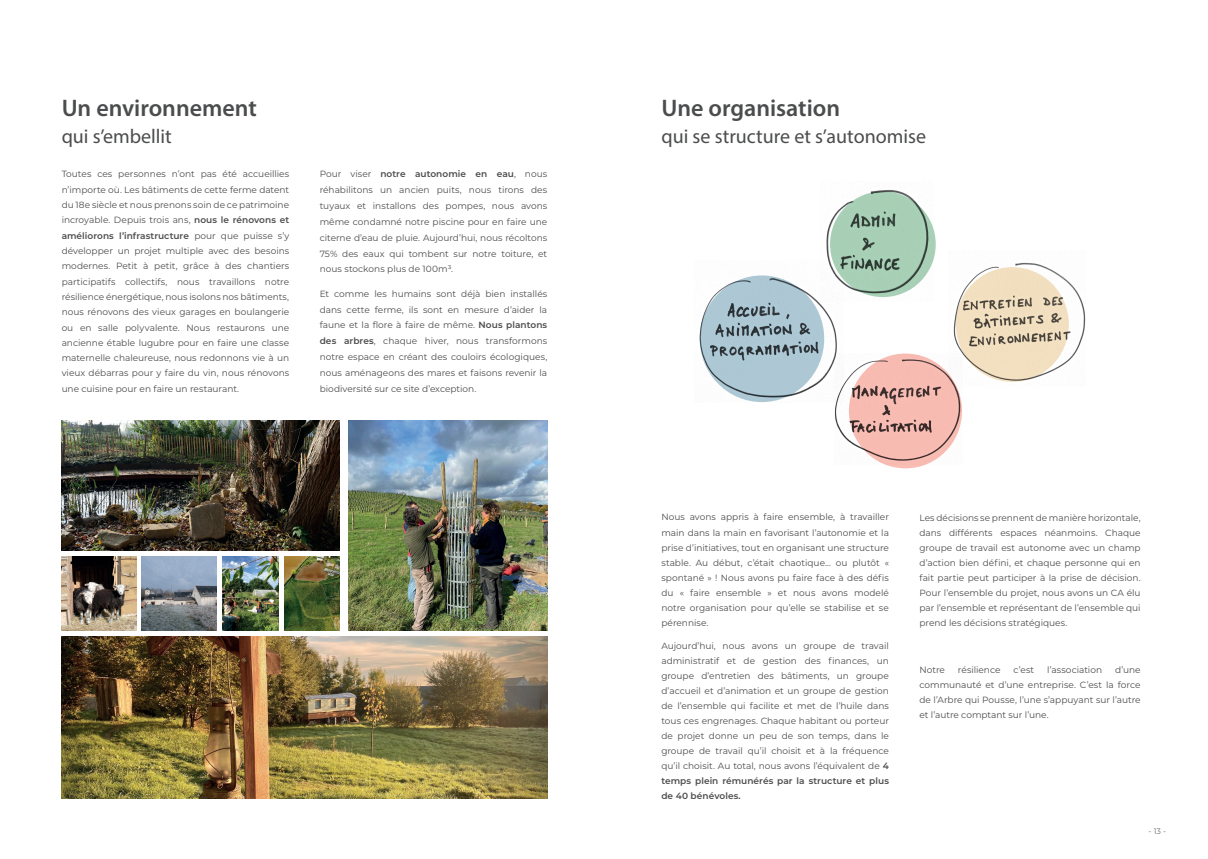
<style>
.page{position:relative;width:1208px;height:859px;background:#fff}
.page>*{position:absolute;margin:0;border:0;box-sizing:border-box;transform-origin:0 0}
.t1{font:600 24px "Myriad Pro";color:#4b4c4d}
.t2{font:20px "Myriad Pro";color:#4b4c4d}
.t3{font:9px/15px "Montserrat";color:#4b4c4d;text-align:justify}
.t4{font:8px "Montserrat";color:#6c6d70}
.s1{font-weight:600}
</style>
<div class="page">
<img style="left:62px;top:420px;width:278px;height:130px">
<img style="left:62px;top:637px;width:485px;height:161px">
<img style="left:349px;top:420px;width:198px;height:211px">
<img style="left:62px;top:556px;width:74px;height:75px">
<img style="left:142px;top:556px;width:74px;height:75px">
<img style="left:223px;top:556px;width:56px;height:75px">
<img style="left:285px;top:556px;width:55px;height:75px">
<img style="left:699px;top:275px;width:138px;height:127px">
<img style="left:820px;top:190px;width:113px;height:112px">
<img style="left:953px;top:262px;width:132px;height:120px">
<img style="left:834px;top:353px;width:128px;height:111px">
<h1 class="t1" style="left:62px;top:92px;width:197px">Un environnement</h1>
<h2 class="t2" style="left:62px;top:124px;width:112px">qui s’embellit</h2>
<p class="t3" style="left:62px;top:166px;width:229px;line-height:15.3px">Toutes ces personnes n’ont pas été accueillies n’importe où. Les bâtiments de cette ferme datent du 18e siècle et nous prenons soin de ce patrimoine incroyable. Depuis trois ans, <span class="s1">nous le rénovons et améliorons l’infrastructure</span> pour que puisse s’y développer un projet multiple avec des besoins modernes. Petit à petit, grâce à des chantiers participatifs collectifs, nous travaillons notre résilience énergétique, nous isolons nos bâtiments, nous rénovons des vieux garages en boulangerie ou en salle polyvalente. Nous restaurons une ancienne étable lugubre pour en faire une classe maternelle chaleureuse, nous redonnons vie à un vieux débarras pour y faire du vin, nous rénovons une cuisine pour en faire un restaurant.</p>
<p class="t3" style="left:320px;top:166px;width:229px;line-height:15.8px">Pour viser <span class="s1">notre autonomie en eau</span>, nous réhabilitons un ancien puits, nous tirons des tuyaux et installons des pompes, nous avons même condamné notre piscine pour en faire une citerne d’eau de pluie. Aujourd’hui, nous récoltons 75% des eaux qui tombent sur notre toiture, et nous stockons plus de 100m³.</p>
<p class="t3" style="left:320px;top:285px;width:229px;line-height:15.8px">Et comme les humains sont déjà bien installés dans cette ferme, ils sont en mesure d’aider la faune et la flore à faire de même. <span class="s1">Nous plantons des arbres</span>, chaque hiver, nous transformons notre espace en créant des couloirs écologiques, nous aménageons des mares et faisons revenir la biodiversité sur ce site d’exception.</p>
<h1 class="t1" style="left:661px;top:92px;width:180px">Une organisation</h1>
<h2 class="t2" style="left:661px;top:124px;width:266px">qui se structure et s’autonomise</h2>
<p class="t3" style="left:661px;top:509px;width:229px">Nous avons appris à faire ensemble, à travailler main dans la main en favorisant l’autonomie et la prise d’initiatives, tout en organisant une structure stable. Au début, c’était chaotique… ou plutôt « spontané » ! Nous avons pu faire face à des défis du « faire ensemble » et nous avons modelé notre organisation pour qu’elle se stabilise et se pérennise.</p>
<p class="t3" style="left:661px;top:638px;width:229px">Aujourd’hui, nous avons un groupe de travail administratif et de gestion des finances, un groupe d’entretien des bâtiments, un groupe d’accueil et d’animation et un groupe de gestion de l’ensemble qui facilite et met de l’huile dans tous ces engrenages. Chaque habitant ou porteur de projet donne un peu de son temps, dans le groupe de travail qu’il choisit et à la fréquence qu’il choisit. Au total, nous avons l’équivalent de <span class="s1">4 temps plein rémunérés par la structure et plus de 40 bénévoles.</span></p>
<p class="t3" style="left:919px;top:509px;width:223px">Les décisions se prennent de manière horizontale, dans différents espaces néanmoins. Chaque groupe de travail est autonome avec un champ d’action bien défini, et chaque personne qui en fait partie peut participer à la prise de décision.<br>Pour l’ensemble du projet, nous avons un CA élu par l’ensemble et représentant de l’ensemble qui prend les décisions stratégiques.</p>
<p class="t3" style="left:919px;top:662px;width:27px">Notre</p>
<p class="t3" style="left:958px;top:662px;width:44px">résilience</p>
<p class="t3" style="left:1013px;top:662px;width:22px">c’est</p>
<p class="t3" style="left:1047px;top:662px;width:56px">l’association</p>
<p class="t3" style="left:919px;top:662px;width:223px;text-indent:196px">d’une communauté et d’une entreprise. C’est la force de l’Arbre qui Pousse, l’une s’appuyant sur l’autre et l’autre comptant sur l’une.</p>
<p class="t4" style="left:1148px;top:826px;width:19px">- 13 -</p>
</div>
